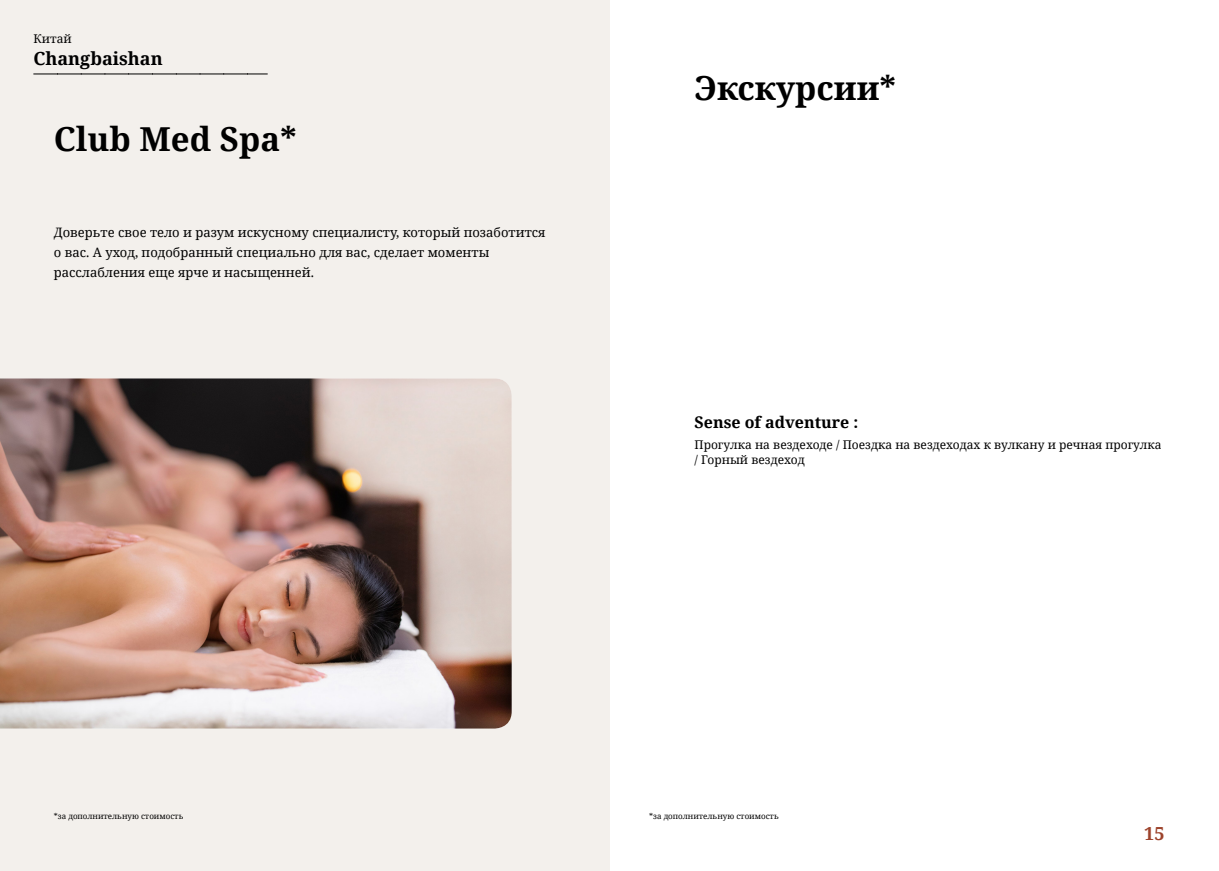
<style>
.page{position:relative;width:1219px;height:871px;background:#fff}
.page>*{position:absolute;margin:0;border:0;box-sizing:border-box;transform-origin:0 0}
.t1{font:700 33px "Noto Serif";color:#000}
.t2{font:700 18px "Noto Serif";color:#000}
.t3{font:700 18px "Noto Serif";color:#9d432c}
.t4{font:700 16px "Noto Serif";color:#000}
.t5{font:13px/20px "Noto Serif";color:#000}
.t6{font:12px/15px "Noto Serif";color:#000}
.t7{font:8px "Noto Serif";color:#000}
</style>
<div class="page">
<div style="left:0;top:0;width:609px;height:870px;background:#f3f0ec"></div>
<img style="left:0;top:378px;width:512px;height:350px">
<svg style="left:34px;top:74px;width:233px;height:1px"></svg>
<p class="t6" style="left:33px;top:30px;width:40px">Китай</p>
<h2 class="t2" style="left:33px;top:45px;width:131px">Changbaishan</h2>
<h1 class="t1" style="left:54px;top:116px;width:244px">Club Med Spa*</h1>
<p class="t5" style="left:54px;top:221px;width:493px">Доверьте свое тело и разум искусному специалисту, который позаботится о вас. А уход, подобранный специально для вас, сделает моменты расслабления еще ярче и насыщенней.</p>
<h1 class="t1" style="left:694px;top:65px;width:203px">Экскурсии*</h1>
<p class="t4" style="left:694px;top:411px;width:165px">Sense of adventure :</p>
<p class="t6" style="left:694px;top:436px;width:469px">Прогулка на вездеходе / Поездка на вездеходах к вулкану и речная прогулка / Горный вездеход</p>
<p class="t7" style="left:54px;top:810px;width:131px">*за дополнительную стоимость</p>
<p class="t7" style="left:649px;top:810px;width:131px">*за дополнительную стоимость</p>
<h2 class="t3" style="left:1144px;top:820px;width:22px">15</h2>
</div>
